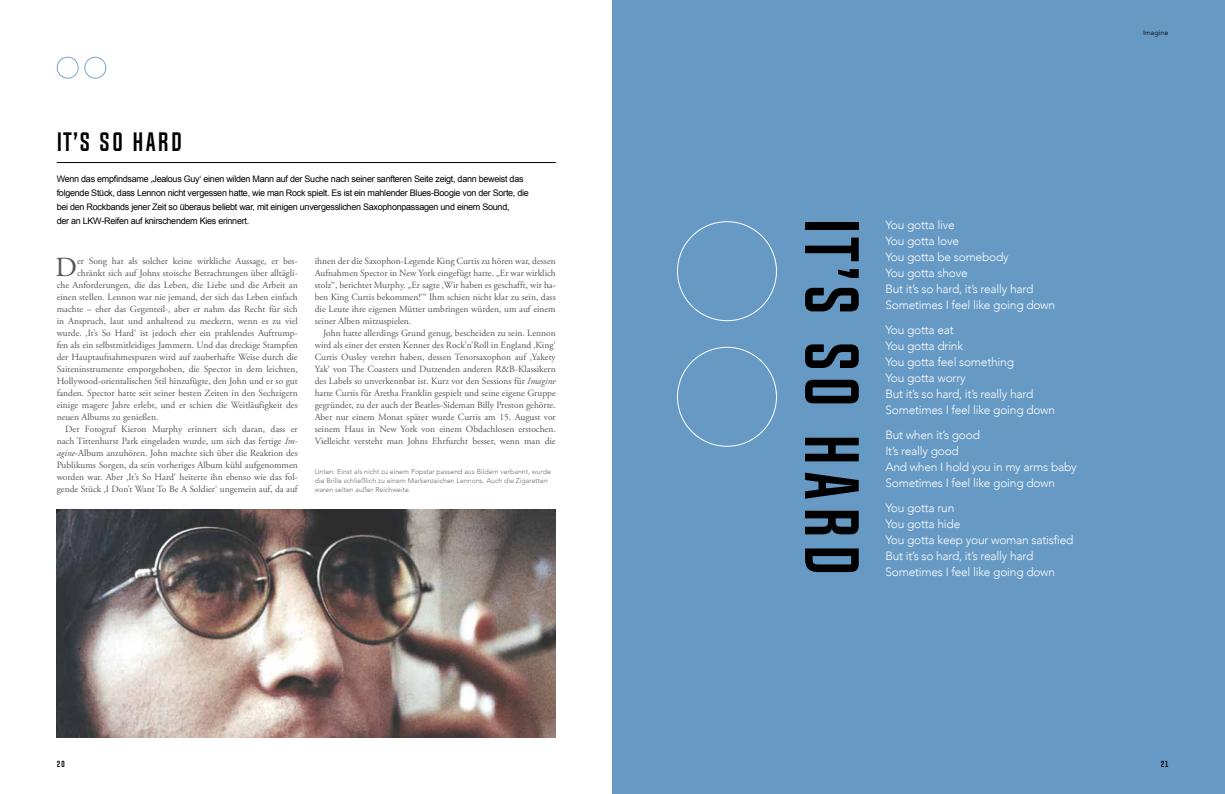
<style>
.page{position:relative;width:1225px;height:794px;background:#fff}
.page>*{position:absolute;margin:0;border:0;box-sizing:border-box;transform-origin:0 0}
.t1{font:700 69.1px "Chosence";letter-spacing:.08em;color:#000}
.t2{font:27.6px "Adobe Garamond Pro";color:#565656}
.t3{font:700 24px "Chosence";letter-spacing:.08em;color:#000}
.t4{font:300 12px/16px "Avenir";letter-spacing:-.02em;color:#fdfdfd}
.t5{font:9.5px/12px "Adobe Garamond Pro";color:#565656;text-align:justify}
.t6{font:9px/14px "Arial";letter-spacing:-.03em;color:#000}
.t7{font:700 8px "Chosence";color:#000}
.t8{font:300 7px/9px "Avenir";color:#6f6f6e}
.t9{font:300 7px "Avenir";color:#000}
.s1{font-style:italic}
</style>
<div class="page">
<div style="left:612px;top:0;width:613px;height:794px;background:#669ac4"></div>
<div style="left:57px;top:57px;width:22px;height:22px;border:1px solid #78a3ca;border-radius:50%"></div>
<div style="left:84px;top:57px;width:22px;height:22px;border:1px solid #78a3ca;border-radius:50%"></div>
<img style="left:57px;top:510px;width:499px;height:227px">
<hr style="left:57px;top:162px;width:499px;height:1px;background:#000">
<h3 class="t3" style="left:57px;top:128px;width:127px">IT’S SO HARD</h3>
<p class="t6" style="left:57px;top:172px;width:474px">Wenn das empfindsame ‚Jealous Guy‘ einen wilden Mann auf der Suche nach seiner sanfteren Seite zeigt, dann beweist das folgende Stück, dass Lennon nicht vergessen hatte, wie man Rock spielt. Es ist ein mahlender Blues-Boogie von der Sorte, die bei den Rockbands jener Zeit so überaus beliebt war, mit einigen unvergesslichen Saxophonpassagen und einem Sound,<br>der an LKW-Reifen auf knirschendem Kies erinnert.</p>
<h2 class="t2" style="left:56px;top:251px;width:23px">D</h2>
<p class="t5" style="left:77px;top:255px;width:222px">er Song hat als solcher keine wirkliche Aussage, er bes-</p>
<p class="t5" style="left:315px;top:255px;width:242px">ihnen der die Saxophon-Legende King Curtis zu hören war, dessen Aufnahmen Spector in New York eingefügt hatte. „Er war wirklich stolz“, berichtet Murphy. „Er sagte ‚Wir haben es geschafft, wir ha&shy;ben King Curtis bekommen!‘“ Ihm schien nicht klar zu sein, dass die Leute ihre eigenen Mütter umbringen würden, um auf einem seiner Alben mitzuspielen.</p>
<p class="t5" style="left:315px;top:327px;width:242px;text-indent:9px">John hatte allerdings Grund genug, bescheiden zu sein. Lennon wird als einer der ersten Kenner des Rock’n’Roll in England ‚King‘ Curtis Ousley verehrt haben, dessen Tenorsaxophon auf ‚Yakety Yak‘ von The Coasters und Dutzenden anderen R&amp;B-Klassikern des Labels so unverkennbar ist. Kurz vor den Sessions für <span class="s1">Imagine </span>hatte Curtis für Aretha Franklin gespielt und seine eigene Gruppe gegründet, zu der auch der Beatles-Sideman Billy Preston gehörte.<br>Aber nur einem Monat später wurde Curtis am 15. August vor seinem Haus in New York von einem Obdachlosen erstochen.<br>Vielleicht versteht man Johns Ehrfurcht besser, wenn man die</p>
<p class="t8" style="left:315px;top:467px;width:238px">Unten: Einst als nicht zu einem Popstar passend aus Bildern verbannt, wurde die Brille schließlich zu einem Markenzeichen Lennons. Auch die Zigaretten waren selten außer Reichweite.</p>
<p class="t5" style="left:77px;top:267px;width:222px">chränkt sich auf Johns stoische Betrachtungen über alltägli-</p>
<p class="t5" style="left:57px;top:279px;width:242px">che Anforderungen, die das Leben, die Liebe und die Arbeit an</p>
<p class="t5" style="left:57px;top:291px;width:242px">einen stellen. Lennon war nie jemand, der sich das Leben einfach</p>
<p class="t5" style="left:57px;top:303px;width:242px">machte – eher das Gegenteil-, aber er nahm das Recht für sich</p>
<p class="t5" style="left:57px;top:315px;width:242px">in Anspruch, laut und anhaltend zu meckern, wenn es zu viel</p>
<p class="t5" style="left:57px;top:327px;width:242px">wurde. ‚It’s So Hard‘ ist jedoch eher ein prahlendes Auftrump-</p>
<p class="t5" style="left:57px;top:339px;width:242px">fen als ein selbstmitleidiges Jammern. Und das dreckige Stampfen</p>
<p class="t5" style="left:57px;top:351px;width:242px">der Hauptaufnahmespuren wird auf zauberhafte Weise durch die</p>
<p class="t5" style="left:57px;top:363px;width:242px">Saiteninstrumente emporgehoben, die Spector in dem leichten,</p>
<p class="t5" style="left:57px;top:375px;width:242px">Hollywood-orientalischen Stil hinzufügte, den John und er so gut</p>
<p class="t5" style="left:57px;top:387px;width:242px">fanden. Spector hatte seit seiner besten Zeiten in den Sechzigern</p>
<p class="t5" style="left:57px;top:399px;width:242px">einige magere Jahre erlebt, und er schien die Weitläufigkeit des</p>
<p class="t5" style="left:57px;top:411px;width:103px">neuen Albums zu genießen.</p>
<p class="t5" style="left:65px;top:423px;width:234px">Der Fotograf Kieron Murphy erinnert sich daran, dass er</p>
<p class="t5" style="left:57px;top:435px;width:242px">nach Tittenhurst Park eingeladen wurde, um sich das fertige <span class="s1">Im-</span></p>
<p class="t5" style="left:57px;top:447px;width:242px"><span class="s1">agine</span>-Album anzuhören. John machte sich über die Reaktion des</p>
<p class="t5" style="left:57px;top:459px;width:242px">Publikums Sorgen, da sein vorheriges Album kühl aufgenommen</p>
<p class="t5" style="left:57px;top:471px;width:242px">worden war. Aber ‚It’s So Hard‘ heiterte ihn ebenso wie das fol-</p>
<p class="t5" style="left:57px;top:483px;width:242px">gende Stück ‚I Don’t Want To Be A Soldier‘ ungemein auf, da auf</p>
<p class="t9" style="left:1143px;top:29px;width:27px">Imagine</p>
<h1 class="t1" style="left:869px;top:218px;width:359px;rotate:90deg">It’s so Hard</h1>
<p class="t4" style="left:885px;top:217px;width:171px">You gotta live<br>You gotta love<br>You gotta be somebody<br>You gotta shove<br>But it’s so hard, it’s really hard<br>Sometimes I feel like going down</p>
<p class="t4" style="left:885px;top:322px;width:171px">You gotta eat<br>You gotta drink<br>You gotta feel something<br>You gotta worry<br>But it’s so hard, it’s really hard<br>Sometimes I feel like going down</p>
<p class="t4" style="left:885px;top:427px;width:193px">But when it’s good<br>It’s really good<br>And when I hold you in my arms baby<br>Sometimes I feel like going down</p>
<p class="t4" style="left:885px;top:500px;width:190px">You gotta run<br>You gotta hide<br>You gotta keep your woman satisfied<br>But it’s so hard, it’s really hard<br>Sometimes I feel like going down</p>
<p class="t7" style="left:57px;top:760px;width:10px">20</p>
<p class="t7" style="left:1160px;top:760px;width:9px">21</p>
</div>
